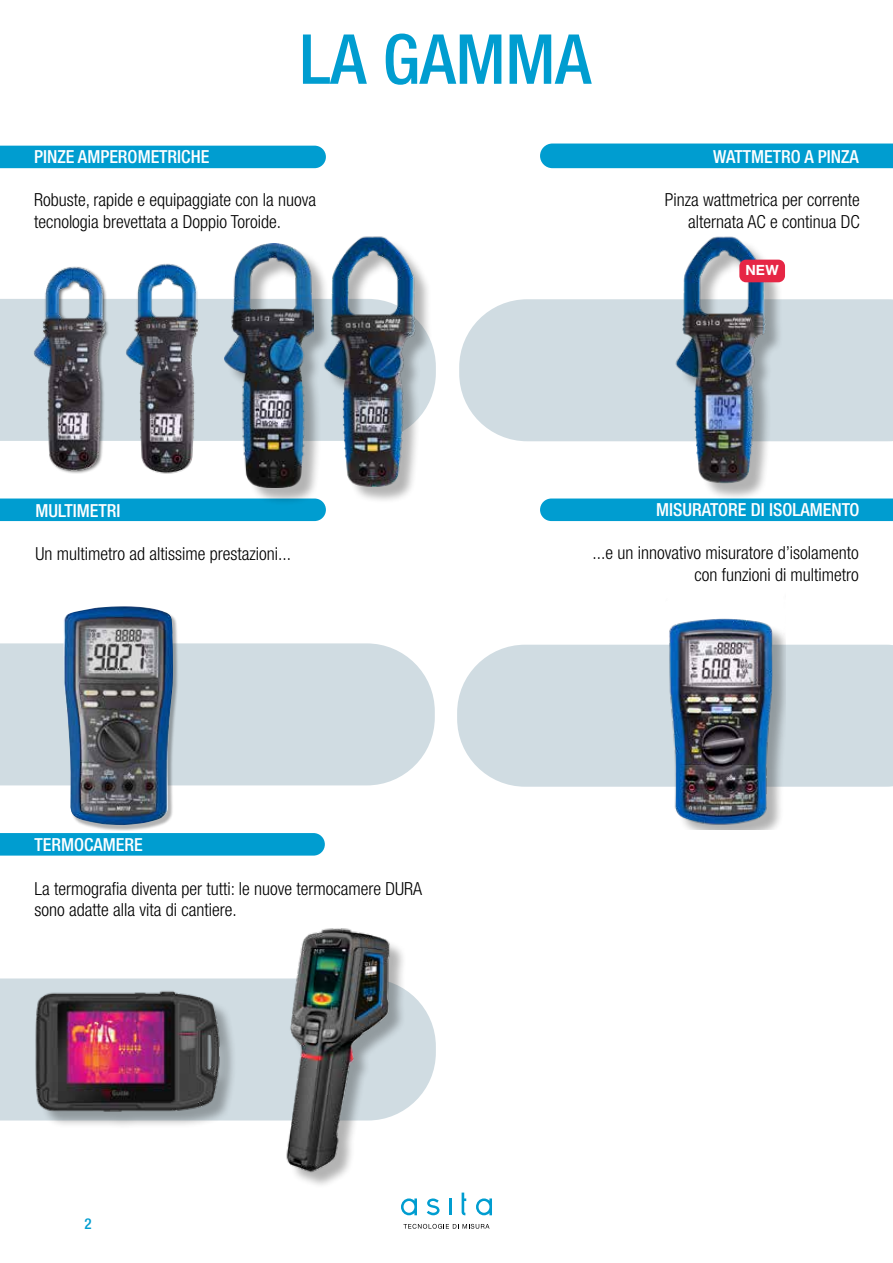
<style>
.page{position:relative;width:893px;height:1263px;background:#fff}
.page>*{position:absolute;margin:0;border:0;box-sizing:border-box;transform-origin:0 0}
.t1{font:500 condensed 69px "Helvetica Neue LT Std";color:#009dd0}
.t2{font:300 condensed 18px/21.6px "Helvetica Neue LT Std";color:#000}
.t3{font:500 condensed 18px "Helvetica Neue LT Std";color:#fff}
.t4{font:500 condensed 15px "Helvetica Neue LT Std";color:#009dd0}
.t5{font:700 14.1px "Helvetica Neue LT Std";color:#fff}
</style>
<div class="page">
<svg style="left:0;top:978px;width:436px;height:142px;background:#d6e0e5"></svg>
<div style="left:540px;top:498px;width:353px;height:23px;background:#009dd0"></div>
<div style="left:457px;top:645px;width:436px;height:142px;background:#d0dce2"></div>
<svg style="left:459px;top:299px;width:434px;height:142px;background:#d2dee3"></svg>
<div style="left:0;top:643px;width:435px;height:142px;background:#d0dce2"></div>
<div style="left:0;top:299px;width:436px;height:142px;background:#d0dce2"></div>
<div style="left:0;top:498px;width:326px;height:23px;background:#009dd0"></div>
<div style="left:0;top:146px;width:326px;height:22px;background:#009dd0"></div>
<div style="left:228px;top:246px;width:103px;height:260px;background:#000;opacity:.3"></div>
<img style="left:225px;top:244px;width:88px;height:243px">
<img style="left:665px;top:618px;width:120px;height:211px">
<img style="left:35px;top:978px;width:204px;height:148px">
<div style="left:290px;top:931px;width:117px;height:259px;background:#000;opacity:.3"></div>
<img style="left:266px;top:928px;width:140px;height:249px">
<div style="left:327px;top:240px;width:105px;height:264px;background:#000;opacity:.3"></div>
<img style="left:317px;top:236px;width:105px;height:252px">
<div style="left:0;top:833px;width:325px;height:22px;background:#009dd0"></div>
<div style="left:540px;top:144px;width:353px;height:24px;background:#009dd0"></div>
<img style="left:32px;top:266px;width:82px;height:208px">
<div style="left:679px;top:240px;width:104px;height:261px;background:#000;opacity:.3"></div>
<img style="left:668px;top:236px;width:109px;height:251px">
<div style="left:739px;top:260px;width:46px;height:22px;background:#e62645;border-radius:7px"></div>
<div style="left:65px;top:607px;width:114px;height:224px;background:#000;opacity:.3"></div>
<img style="left:63px;top:606px;width:110px;height:219px">
<img style="left:124px;top:263px;width:83px;height:211px">
<svg style="left:401px;top:1198px;width:16px;height:17px"></svg>
<svg style="left:427px;top:1198px;width:13px;height:17px"></svg>
<hr style="left:449px;top:1198px;width:3px;height:17px;background:#009dd0">
<svg style="left:462px;top:1192px;width:4px;height:23px"></svg>
<svg style="left:476px;top:1198px;width:16px;height:17px"></svg>
<svg style="left:403px;top:1224px;width:86px;height:5px"></svg>
<h1 class="t1" style="left:300px;top:18px;width:293px">LA GAMMA</h1>
<p class="t3" style="left:34px;top:146px;width:177px">PINZE AMPEROMETRICHE</p>
<p class="t2" style="left:34px;top:189px;width:284px">Robuste, rapide e equipaggiate con la nuova tecnologia brevettata a Doppio Toroide.</p>
<p class="t3" style="left:713px;top:146px;width:147px">WATTMETRO A PINZA</p>
<p class="t2" style="left:665px;top:189px;width:196px;text-align:right">Pinza wattmetrica per corrente alternata AC e continua DC</p>
<p class="t5" style="left:745px;top:261px;width:35px">NEW</p>
<p class="t3" style="left:36px;top:500px;width:86px">MULTIMETRI</p>
<p class="t2" style="left:36px;top:543px;width:257px">Un multimetro ad altissime prestazioni...</p>
<p class="t3" style="left:35px;top:834px;width:110px">TERMOCAMERE</p>
<p class="t2" style="left:35px;top:877px;width:389px">La termografia diventa per tutti: le nuove termocamere DURA sono adatte alla vita di cantiere.</p>
<p class="t4" style="left:85px;top:1214px;width:9px">2</p>
<p class="t3" style="left:656px;top:498px;width:205px">MISURATORE DI ISOLAMENTO</p>
<p class="t2" style="left:592px;top:542px;width:268px;text-align:right">...e un innovativo misuratore d’isolamento con funzioni di multimetro</p>
</div>
